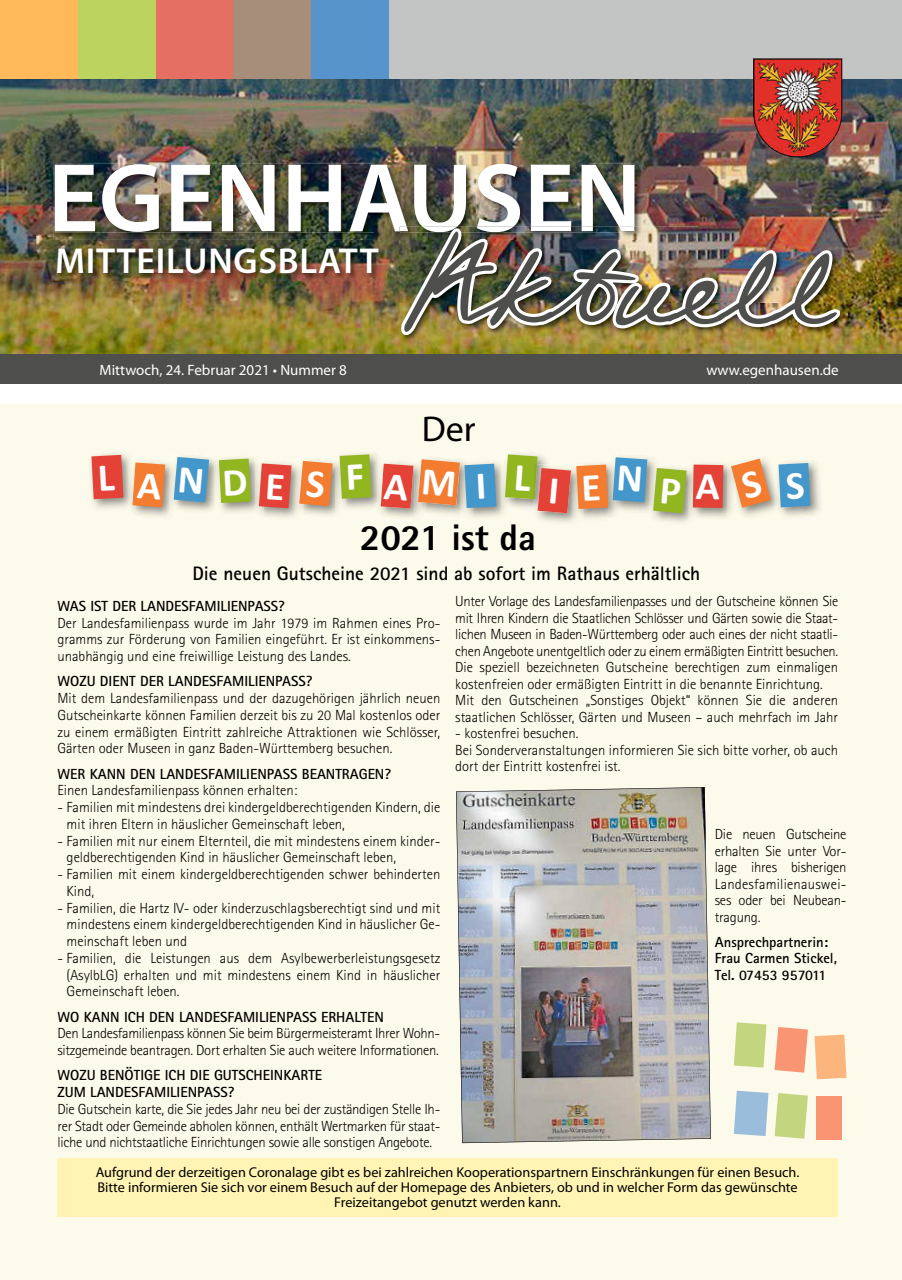
<style>
.page{position:relative;width:902px;height:1280px;background:#fff}
.page>*{position:absolute;margin:0;border:0;box-sizing:border-box;transform-origin:0 0}
.t1{font:125.25px "Federico Handwriting";color:#4e4e4d}
.t2{font:600 98.4px "Myriad Pro";color:#fff}
.t3{font:800 37.05px "Rotis Sans Serif";color:#000}
.t4{font:600 36.15px "Myriad Pro";letter-spacing:.02em;color:#fff}
.t5{font:36px "Myriad Pro";color:#000}
.t6{font:700 19.5px "Rotis Sans Serif";color:#000}
.t7{font:15px "Myriad Pro";color:#fff}
.t8{font:300 14.7px/16.8px "Rotis Sans Serif";color:#000;text-align:justify}
.t9{font:300 14.7px/16.5px "Rotis Sans Serif";letter-spacing:-.02em;color:#000}
.t10{font:700 14.7px/16.5px "Rotis Sans Serif";color:#000}
.t11{font:14.25px/15px "Myriad Pro";color:#000;text-align:center}
</style>
<div class="page">
<img style="left:0;top:78px;width:901px;height:277px">
<div style="left:0;top:0;width:901px;height:78px;background:#c3c4c4"></div>
<div style="left:0;top:0;width:78px;height:78px;background:#ffb95a"></div>
<div style="left:78px;top:0;width:78px;height:78px;background:#bbd35f"></div>
<div style="left:156px;top:0;width:77px;height:78px;background:#e46f62"></div>
<div style="left:233px;top:0;width:78px;height:78px;background:#a68e7a"></div>
<div style="left:311px;top:0;width:77px;height:78px;background:#5894cc"></div>
<div style="left:0;top:355px;width:901px;height:29px;background:#4e4e4d"></div>
<img style="left:53px;top:162px;width:321px;height:78px">
<img style="left:374px;top:162px;width:214px;height:2px">
<img style="left:588px;top:162px;width:54px;height:2px">
<img style="left:399px;top:338px;width:199px;height:4px">
<img style="left:598px;top:227px;width:249px;height:115px">
<img style="left:55px;top:164px;width:786px;height:174px">
<img style="left:753px;top:58px;width:89px;height:99px">
<div style="left:0;top:404px;width:901px;height:876px;background:#fcfaea"></div>
<svg style="left:733px;top:1022px;width:33px;height:45px"></svg>
<svg style="left:774px;top:1027px;width:33px;height:46px;background:#faa486"></svg>
<svg style="left:814px;top:1034px;width:32px;height:45px"></svg>
<svg style="left:733px;top:1091px;width:35px;height:45px;background:#a5c4dd"></svg>
<svg style="left:774px;top:1093px;width:33px;height:46px;background:#ccda8f"></svg>
<div style="left:816px;top:1097px;width:25px;height:43px;background:#fa9574"></div>
<img style="left:88px;top:451px;width:48px;height:61px">
<img style="left:129px;top:459px;width:48px;height:61px">
<img style="left:129px;top:459px;width:7px;height:53px">
<img style="left:170px;top:453px;width:51px;height:62px">
<img style="left:170px;top:459px;width:7px;height:56px">
<img style="left:221px;top:455px;width:42px;height:60px">
<img style="left:215px;top:455px;width:6px;height:60px">
<img style="left:255px;top:459px;width:49px;height:62px">
<img style="left:255px;top:459px;width:8px;height:56px">
<img style="left:295px;top:457px;width:50px;height:61px">
<img style="left:295px;top:459px;width:9px;height:59px">
<img style="left:336px;top:450px;width:48px;height:61px">
<img style="left:336px;top:457px;width:9px;height:54px">
<img style="left:377px;top:508px;width:49px;height:13px">
<img style="left:377px;top:460px;width:7px;height:51px">
<img style="left:414px;top:455px;width:58px;height:63px">
<img style="left:414px;top:508px;width:12px;height:10px">
<img style="left:460px;top:460px;width:49px;height:60px">
<img style="left:460px;top:508px;width:12px;height:10px">
<img style="left:501px;top:450px;width:49px;height:10px">
<img style="left:501px;top:460px;width:4px;height:52px">
<img style="left:534px;top:513px;width:49px;height:13px">
<img style="left:583px;top:513px;width:37px;height:8px">
<img style="left:572px;top:513px;width:11px;height:8px">
<img style="left:608px;top:453px;width:51px;height:62px">
<img style="left:608px;top:513px;width:12px;height:2px">
<img style="left:649px;top:464px;width:49px;height:62px">
<img style="left:649px;top:464px;width:10px;height:51px">
<img style="left:688px;top:460px;width:39px;height:60px">
<img style="left:688px;top:464px;width:10px;height:56px">
<img style="left:727px;top:455px;width:55px;height:65px">
<img style="left:727px;top:460px;width:8px;height:60px">
<img style="left:782px;top:459px;width:40px;height:61px">
<img style="left:774px;top:459px;width:8px;height:61px">
<img style="left:456px;top:787px;width:254px;height:356px">
<div style="left:57px;top:1158px;width:780px;height:59px;background:#fff4b3"></div>
<svg style="left:91px;top:455px;width:32px;height:44px"></svg>
<svg style="left:132px;top:462px;width:33px;height:45px"></svg>
<svg style="left:174px;top:457px;width:35px;height:45px;background:#569ec8"></svg>
<svg style="left:219px;top:459px;width:32px;height:44px"></svg>
<svg style="left:259px;top:463px;width:32px;height:45px"></svg>
<svg style="left:299px;top:461px;width:33px;height:45px"></svg>
<svg style="left:339px;top:454px;width:32px;height:45px"></svg>
<svg style="left:381px;top:459px;width:115px;height:49px;background:#c08b7a"></svg>
<svg style="left:505px;top:454px;width:142px;height:59px;background:#bda483"></svg>
<svg style="left:653px;top:468px;width:33px;height:45px"></svg>
<svg style="left:692px;top:465px;width:31px;height:43px"></svg>
<svg style="left:731px;top:459px;width:39px;height:49px;background:#eb9a63"></svg>
<svg style="left:778px;top:463px;width:32px;height:44px"></svg>
<h2 class="t2" style="left:48px;top:136px;width:595px">EGENHAUSEN</h2>
<h1 class="t1" style="left:403px;top:206px;width:430px">Aktuell</h1>
<h3 class="t4" style="left:55px;top:238px;width:325px">MITTEILUNGSBLATT</h3>
<p class="t7" style="left:99px;top:360px;width:249px">Mittwoch, 24. Februar 2021 • Nummer 8</p>
<h3 class="t5" style="left:422px;top:406px;width:55px">Der</h3>
<p class="t7" style="left:706px;top:361px;width:134px">www.egenhausen.de</p>
<h3 class="t3" style="left:360px;top:514px;width:177px">2021 ist da</h3>
<h3 class="t6" style="left:192px;top:561px;width:509px">Die neuen Gutscheine 2021 sind ab sofort im Rathaus erhältlich</h3>
<p class="t10" style="left:57px;top:597px;width:229px">WAS IST DER LANDESFAMILIENPASS?</p>
<p class="t8" style="left:57px;top:614px;width:384px">Der Landesfamilienpass wurde im Jahr 1979 im Rahmen eines Pro&shy;gramms zur Förderung von Familien eingeführt. Er ist einkommens&shy;unabhängig und eine freiwillige Leistung des Landes.</p>
<p class="t10" style="left:57px;top:673px;width:256px">WOZU DIENT DER LANDESFAMILIENPASS?</p>
<p class="t8" style="left:57px;top:690px;width:384px">Mit dem Landesfamilienpass und der dazugehörigen jährlich neuen Gutscheinkarte können Familien derzeit bis zu 20 Mal kostenlos oder zu einem ermäßigten Eintritt zahlreiche Attraktionen wie Schlösser, Gärten oder Museen in ganz Baden-Württemberg besuchen.</p>
<p class="t10" style="left:57px;top:765px;width:335px">WER KANN DEN LANDESFAMILIENPASS BEANTRAGEN?</p>
<p class="t8" style="left:57px;top:782px;width:241px">Einen Landesfamilienpass können erhalten:</p>
<p class="t8" style="left:67px;top:799px;width:375px;text-indent:-9px">- Familien mit mindestens drei kindergeldberechtigenden Kindern, die mit ihren Eltern in häuslicher Gemeinschaft leben,</p>
<p class="t8" style="left:67px;top:832px;width:375px;text-indent:-9px">- Familien mit nur einem Elternteil, die mit mindestens einem kinder&shy;geldberechtigenden Kind in häuslicher Gemeinschaft leben,</p>
<p class="t8" style="left:67px;top:866px;width:375px;text-indent:-9px">- Familien mit einem kindergeldberechtigenden schwer behinderten<br>Kind,</p>
<p class="t8" style="left:67px;top:899px;width:375px;text-indent:-9px">- Familien, die Hartz IV- oder kinderzuschlagsberechtigt sind und mit mindestens einem kindergeldberechtigenden Kind in häuslicher Ge&shy;meinschaft leben und</p>
<p class="t8" style="left:67px;top:949px;width:375px;text-indent:-9px">- Familien, die Leistungen aus dem Asylbewerberleistungsgesetz (AsylbLG) erhalten und mit mindestens einem Kind in häuslicher Gemeinschaft leben.</p>
<p class="t10" style="left:57px;top:1008px;width:328px">WO KANN ICH DEN LANDESFAMILIENPASS ERHALTEN</p>
<p class="t9" style="left:57px;top:1025px;width:384px">Den Landesfamilienpass können Sie beim Bürgermeisteramt Ihrer Wohn&shy;sitzgemeinde beantragen. Dort erhalten Sie auch weitere Informationen.</p>
<p class="t10" style="left:57px;top:1067px;width:266px">WOZU BENÖTIGE ICH DIE GUTSCHEINKARTE<br>ZUM LANDESFAMILIENPASS?</p>
<p class="t8" style="left:57px;top:1100px;width:384px">Die Gutschein karte, die Sie jedes Jahr neu bei der zuständigen Stelle Ih&shy;rer Stadt oder Gemeinde abholen können, enthält Wertmarken für staat&shy;liche und nichtstaatliche Einrichtungen sowie alle sonstigen Angebote.</p>
<p class="t9" style="left:455px;top:593px;width:384px">Unter Vorlage des Landesfamilienpasses und der Gutscheine können Sie mit Ihren Kindern die Staatlichen Schlösser und Gärten sowie die Staat&shy;lichen Museen in Baden-Württemberg oder auch eines der nicht staatli&shy;chen Angebote unentgeltlich oder zu einem ermäßigten Eintritt besuchen.<br>Die speziell bezeichneten Gutscheine berechtigen zum einmaligen kostenfreien oder ermäßigten Eintritt in die benannte Einrichtung.<br>Mit den Gutscheinen „Sonstiges Objekt“ können Sie die anderen staatlichen Schlösser, Gärten und Museen – auch mehrfach im Jahr</p>
<p class="t8" style="left:455px;top:725px;width:384px;text-align:left">- kostenfrei besuchen.<br>Bei Sonderveranstaltungen informieren Sie sich bitte vorher, ob auch dort der Eintritt kostenfrei ist.</p>
<p class="t8" style="left:714px;top:826px;width:133px">Die neuen Gutscheine erhalten Sie unter Vor&shy;lage ihres bisherigen Landesfamilienauswei&shy;ses oder bei Neubean&shy;tragung.</p>
<p class="t10" style="left:714px;top:933px;width:124px">Ansprechpartnerin:<br>Frau Carmen Stickel,<br>Tel. 07453 957011</p>
<p class="t11" style="left:96px;top:1164px;width:705px">Aufgrund der derzeitigen Coronalage gibt es bei zahlreichen Kooperationspartnern Einschränkungen für einen Besuch.<br>Bitte informieren Sie sich vor einem Besuch auf der Homepage des Anbieters, ob und in welcher Form das gewünschte<br>Freizeitangebot genutzt werden kann.</p>
</div>
